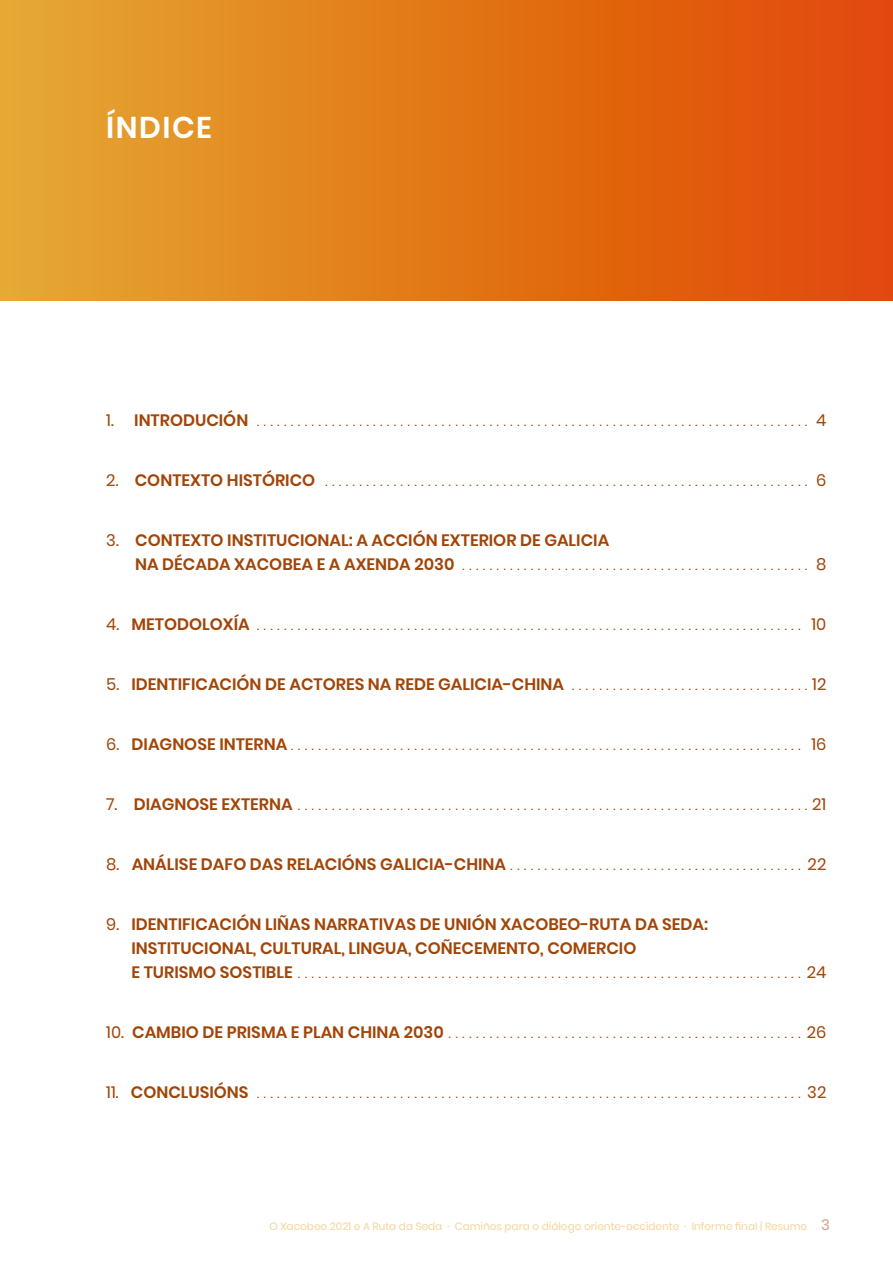
<style>
.page{position:relative;width:893px;height:1263px;background:#fff}
.page>*{position:absolute;margin:0;border:0;box-sizing:border-box;transform-origin:0 0}
.t1{font:600 30px "Poppins";letter-spacing:.05em;color:#fff}
.t2{font:600 16.5px/24px "Poppins";color:#a14508}
.t3{font:12px "Poppins";color:#a14508}
.t4{font:10.5px "Poppins";color:#f2d59a}
.s1{font-size:16.5px}
.s2{font-weight:600;font-size:16.5px}
.s3{font-weight:400}
.s4{font-weight:400;font-size:12px}
.s5{font-size:15px;color:#d0a283}
</style>
<div class="page">
<div style="left:0;top:0;width:893px;height:300px;background:linear-gradient(to right,#e4a92f,#e14605)"></div>
<h1 class="t1" style="left:106px;top:110px;width:107px">ÍNDICE</h1>
<p class="t3" style="left:106px;top:415px;width:722px"><span class="s1">1.</span> <span class="s2">INTRODUCIÓN</span> ................................................................................. <span class="s1">4</span></p>
<p class="t3" style="left:106px;top:475px;width:721px"><span class="s1">2.</span> <span class="s2">CONTEXTO HISTÓRICO</span> ....................................................................... <span class="s1">6</span></p>
<h2 class="t2" style="left:106px;top:528px;width:504px"><span class="s3">3.</span> CONTEXTO INSTITUCIONAL: A ACCIÓN EXTERIOR DE GALICIA</h2>
<p class="t3" style="left:135px;top:559px;width:693px"><span class="s2">NA DÉCADA XACOBEA E A AXENDA 2030</span> ................................................... <span class="s1">8</span></p>
<p class="t3" style="left:106px;top:619px;width:721px"><span class="s1">4.</span> <span class="s2">METODOLOXÍA</span> ................................................................................ <span class="s1">10</span></p>
<h2 class="t2" style="left:106px;top:672px;width:721px"><span class="s3">5.</span> IDENTIFICACIÓN DE ACTORES NA REDE GALICIA-CHINA <span class="s4">. . . . . . . . . . . . . . . . . . . . . . . . . . . . . . . . . . .</span> <span class="s3">12</span></h2>
<p class="t3" style="left:106px;top:739px;width:721px"><span class="s1">6.</span> <span class="s2">DIAGNOSE INTERNA</span>........................................................................... <span class="s1">16</span></p>
<p class="t3" style="left:106px;top:799px;width:721px"><span class="s1">7.</span> <span class="s2">DIAGNOSE EXTERNA</span>...........................................................................<span class="s1">21</span></p>
<p class="t3" style="left:106px;top:859px;width:721px"><span class="s1">8.</span> <span class="s2">ANÁLISE DAFO DAS RELACIÓNS GALICIA-CHINA</span>........................................... <span class="s1">22</span></p>
<h2 class="t2" style="left:131px;top:912px;width:578px;text-indent:-25px"><span class="s3">9.</span> IDENTIFICACIÓN LIÑAS NARRATIVAS DE UNIÓN XACOBEO-RUTA DA SEDA:<br>INSTITUCIONAL, CULTURAL, LINGUA, COÑECEMENTO, COMERCIO</h2>
<p class="t3" style="left:131px;top:967px;width:696px"><span class="s2">E TURISMO SOSTIBLE</span>.......................................................................... <span class="s1">24</span></p>
<p class="t3" style="left:106px;top:1027px;width:721px"><span class="s1">10.</span> <span class="s2">CAMBIO DE PRISMA E PLAN CHINA 2030</span>.................................................... <span class="s1">26</span></p>
<p class="t3" style="left:106px;top:1087px;width:721px"><span class="s1">11.</span> <span class="s2">CONCLUSIÓNS</span> ................................................................................ <span class="s1">32</span></p>
<p class="t4" style="left:269px;top:1220px;width:562px">O Xacobeo 2021 e A Ruta da Seda · Camiños para o diálogo oriente-occidente · Informe final | Resumo <span class="s5">3</span></p>
</div>
